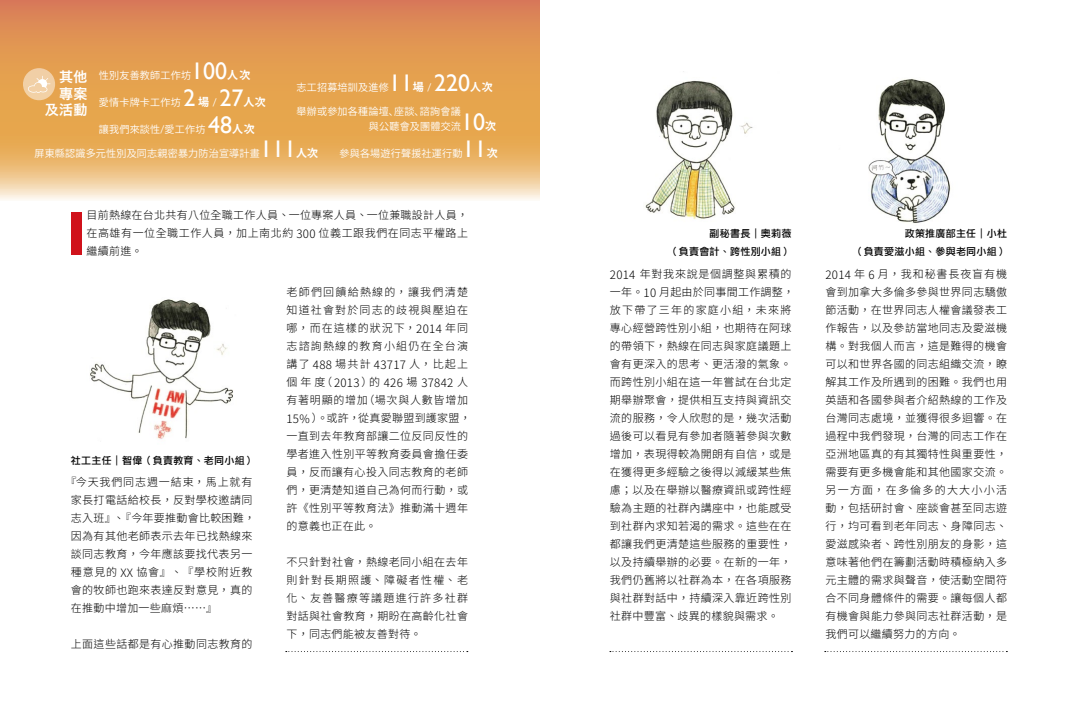
<style>
.page{position:relative;width:1078px;height:726px;background:#fff}
.page>*{position:absolute;margin:0;border:0;box-sizing:border-box;transform-origin:0 0}
.t1{font:24px "Gill Sans";color:#fff}
.t2{font:14px/16.8px "Hira Kaku Pro W6";letter-spacing:.025em;color:#fff;text-align:right}
.t3{font:300 11.6px "Source Han Sans TC";letter-spacing:.025em;color:#000}
.t4{font:300 11px/18px "Source Han Sans TC";letter-spacing:.035em;color:#000;text-align:justify}
.t5{font:10px/15px "Koz Go Pr 6 N";letter-spacing:.025em;color:#fff;text-align:right}
.t6{font:10px/18px "Li Hei Pro";letter-spacing:.025em;color:#000;text-align:right}
.s1{font-family:"Koz Go Pr 6 N";font-weight:700;font-size:11px}
.s2{font-family:"Koz Go Pr 6 N";font-size:10px}
.s3{font-size:11.6px}
.s4{font-size:11px}
</style>
<div class="page">
<img style="left:90px;top:299px;width:143px;height:140px">
<svg style="left:0;top:0;width:539px;height:200px;background:#e6a662"></svg>
<div style="left:23px;top:68px;width:32px;height:32px;background:#f1d0a6;border-radius:50%"></div>
<svg style="left:28px;top:76px;width:22px;height:17px"></svg>
<div style="left:71px;top:212px;width:10px;height:43px;background:#d0121b"></div>
<img style="left:645px;top:71px;width:108px;height:148px">
<img style="left:868px;top:79px;width:83px;height:144px">
<svg style="left:286px;top:651px;width:182px;height:1px"></svg>
<svg style="left:609px;top:651px;width:183px;height:1px"></svg>
<svg style="left:824px;top:651px;width:183px;height:1px"></svg>
<p class="t2" style="left:45px;top:68px;width:44px">其他專案及活動</p>
<p class="t5" style="left:99px;top:68px;width:93px">性別友善教師工作坊</p>
<h1 class="t1" style="left:191px;top:57px;width:61px">100<span class="s1">人次</span></h1>
<p class="t5" style="left:99px;top:95px;width:83px">愛情卡牌卡工作坊</p>
<h1 class="t1" style="left:183px;top:84px;width:84px">2 <span class="s1">場</span> <span class="s2">/</span> 27<span class="s1">人次</span></h1>
<p class="t5" style="left:99px;top:122px;width:108px">讓我們來談性/愛工作坊</p>
<h1 class="t1" style="left:208px;top:111px;width:48px">48<span class="s1">人次</span></h1>
<p class="t5" style="left:296px;top:80px;width:93px">志工招募培訓及進修</p>
<h1 class="t1" style="left:389px;top:69px;width:105px">11<span class="s1">場</span> <span class="s2">/</span> 220<span class="s1">人次</span></h1>
<p class="t5" style="left:296px;top:104px;width:166px">舉辦或參加各種論壇、座談、諮詢會議與公聽會及團體交流</p>
<h1 class="t1" style="left:461px;top:108px;width:36px">10<span class="s1">次</span></h1>
<p class="t5" style="left:34px;top:146px;width:227px">屏東縣認識多元性別及同志親密暴力防治宣導計畫</p>
<h1 class="t1" style="left:260px;top:135px;width:59px">111<span class="s1">人次</span></h1>
<p class="t5" style="left:339px;top:146px;width:124px">參與各場遊行聲援社運行動</p>
<h1 class="t1" style="left:462px;top:135px;width:36px">11<span class="s1">次</span></h1>
<p class="t4" style="left:86px;top:206px;width:383px">目前熱線在台北共有八位全職工作人員、一位專案人員、一位兼職設計人員，在高雄有一位全職工作人員，加上南北約 <span class="s3">300</span> 位義工跟我們在同志平權路上繼續前進。</p>
<p class="t6" style="left:71px;top:452px;width:185px">社工主任｜智偉（負責教育、老同小組）</p>
<p class="t4" style="left:71px;top:473px;width:186px;text-align:left;text-indent:-5px">『今天我們同志週一結束，馬上就有家長打電話給校長，反對學校邀請同志入班』、『今年要推動會比較困難，因為有其他老師表示去年已找熱線來談同志教育，今年應該要找代表另一種意見的 <span class="s3">XX</span> 協會』、『學校附近教會的牧師也跑來表達反對意見，真的在推動中增加一些麻煩……』</p>
<p class="t4" style="left:71px;top:635px;width:183px">上面這些話都是有心推動同志教育的</p>
<p class="t4" style="left:286px;top:283px;width:183px">老師們回饋給熱線的，讓我們清楚知道社會對於同志的歧視與壓迫在哪，而在這樣的狀況下，<span class="s3">2014</span> 年同志諮詢熱線的教育小組仍在全台演講了 <span class="s3">488</span> 場共計 <span class="s3">43717</span> 人，比起上</p>
<p class="t3" style="left:286px;top:376px;width:183px"><span class="s4">個年度（</span> 2013<span class="s4">）的</span> 426 <span class="s4">場</span> 37842 <span class="s4">人</span></p>
<p class="t4" style="left:286px;top:391px;width:186px;text-align:left">有著明顯的增加（場次與人數皆增加<br><span class="s3">15%</span> ）。或許，從真愛聯盟到護家盟，一直到去年教育部讓二位反同反性的學者進入性別平等教育委員會擔任委員，反而讓有心投入同志教育的老師們，更清楚知道自己為何而行動，或許《性別平等教育法》推動滿十週年的意義也正在此。</p>
<p class="t4" style="left:286px;top:553px;width:183px">不只針對社會，熱線老同小組在去年則針對長期照護、障礙者性權、老化、友善醫療等議題進行許多社群對話與社會教育，期盼在高齡化社會下，同志們能被友善對待。</p>
<p class="t6" style="left:668px;top:225px;width:124px">副秘書長｜奧莉薇<br>（負責會計、跨性別小組）</p>
<p class="t6" style="left:853px;top:225px;width:155px">政策推廣部主任｜小杜<br>（負責愛滋小組、參與老同小組）</p>
<p class="t4" style="left:825px;top:265px;width:183px"><span class="s3">2014</span> 年 <span class="s3">6</span> 月，我和秘書長夜盲有機會到加拿大多倫多參與世界同志驕傲節活動，在世界同志人權會議發表工作報告，以及參訪當地同志及愛滋機構。對我個人而言，這是難得的機會可以和世界各國的同志組織交流，瞭解其工作及所遇到的困難。我們也用英語和各國參與者介紹熱線的工作及台灣同志處境，並獲得很多迴響。在過程中我們發現，台灣的同志工作在亞洲地區真的有其獨特性與重要性，需要有更多機會能和其他國家交流。另一方面，在多倫多的大大小小活動，包括研討會、座談會甚至同志遊行，均可看到老年同志、身障同志、愛滋感染者、跨性別朋友的身影，這意味著他們在籌劃活動時積極納入多元主體的需求與聲音，使活動空間符合不同身體條件的需要。讓每個人都有機會與能力參與同志社群活動，是我們可以繼續努力的方向。</p>
<p class="t4" style="left:609px;top:265px;width:186px;text-align:left"><span class="s3">2014</span> 年對我來說是個調整與累積的一年。<span class="s3">10</span> 月起由於同事間工作調整，放下帶了三年的家庭小組，未來將專心經營跨性別小組，也期待在阿球的帶領下，熱線在同志與家庭議題上會有更深入的思考、更活潑的氣象。而跨性別小組在這一年嘗試在台北定期舉辦聚會，提供相互支持與資訊交流的服務，令人欣慰的是，幾次活動過後可以看見有參加者隨著參與次數增加，表現得較為開朗有自信，或是在獲得更多經驗之後得以減緩某些焦慮；以及在舉辦以醫療資訊或跨性經驗為主題的社群內講座中，也能感受到社群內求知若渴的需求。這些在在都讓我們更清楚這些服務的重要性，以及持續舉辦的必要。在新的一年，我們仍舊將以社群為本，在各項服務與社群對話中，持續深入靠近跨性別社群中豐富、歧異的樣貌與需求。</p>
</div>
